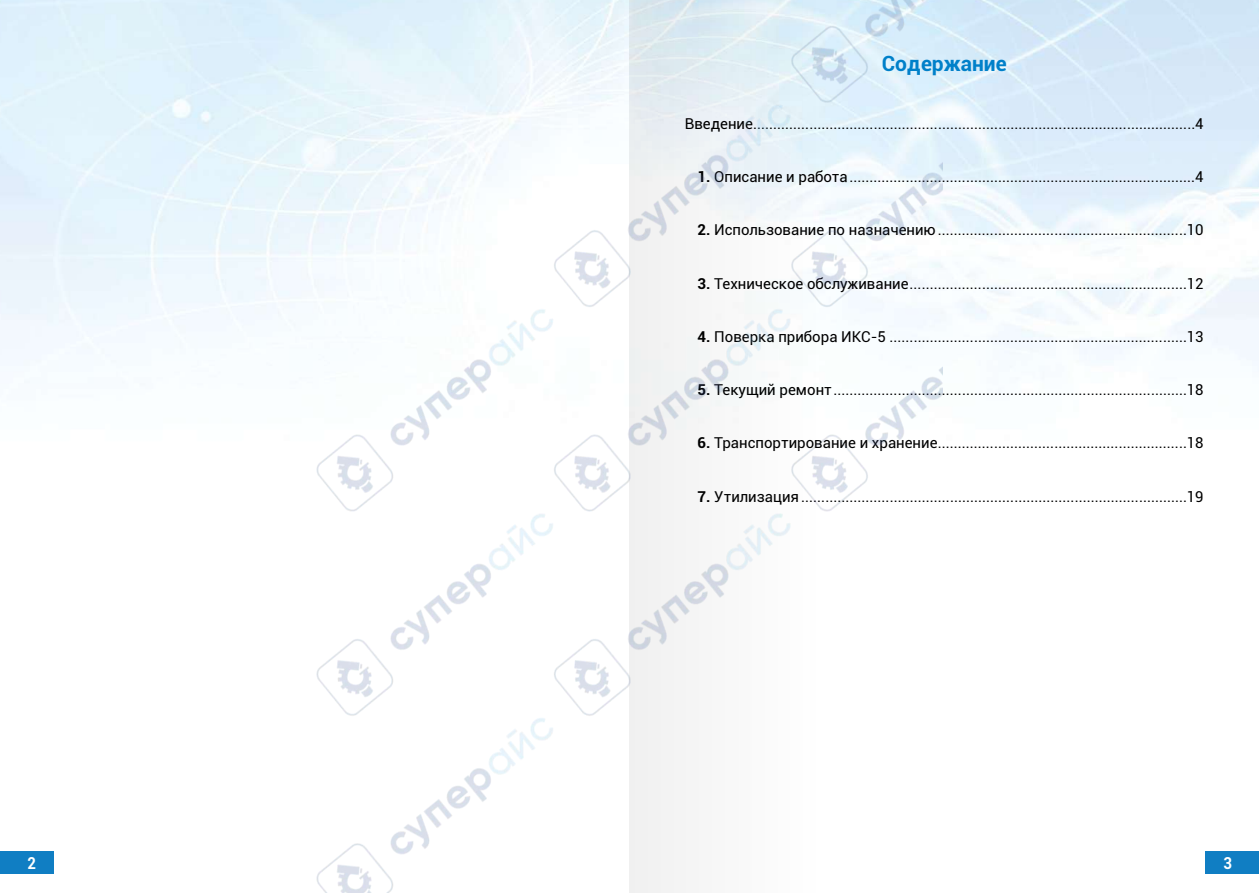
<style>
.page{position:relative;width:1259px;height:893px;background:#fff}
.page>*{position:absolute;margin:0;border:0;box-sizing:border-box;transform-origin:0 0}
.t1{font:700 21px "Roboto";color:#0080c9}
.t2{font:700 16.5px "Roboto";color:#fff;scale:.9 1}
.t3{font:15px "Roboto";color:#000}
.s1{font-weight:700}
</style>
<div class="page">
<img style="left:0;top:0;width:1259px;height:874px">
<div style="left:1205px;top:851px;width:54px;height:22px;background:#107ec3"></div>
<div style="left:0;top:851px;width:54px;height:22px;background:#107ec3"></div>
<img style="left:316px;top:0;width:626px;height:893px">
<h1 class="t1" style="left:881px;top:49px;width:126px">Содержание</h1>
<p class="t3" style="left:685px;top:113px;width:520px">Введение..............................................................................................................4</p>
<p class="t3" style="left:697px;top:166px;width:507px"><span class="s1">1.</span> Описание и работа......................................................................................4</p>
<p class="t3" style="left:697px;top:219px;width:507px"><span class="s1">2.</span> Использование по назначению..............................................................10</p>
<p class="t3" style="left:697px;top:273px;width:507px"><span class="s1">3.</span> Техническое обслуживание.....................................................................12</p>
<p class="t3" style="left:697px;top:326px;width:507px"><span class="s1">4.</span> Поверка прибора ИКС-5 ..........................................................................13</p>
<p class="t3" style="left:697px;top:379px;width:507px"><span class="s1">5.</span> Текущий ремонт........................................................................................18</p>
<p class="t3" style="left:697px;top:433px;width:507px"><span class="s1">6.</span> Транспортирование и хранение..............................................................18</p>
<p class="t3" style="left:697px;top:486px;width:507px"><span class="s1">7.</span> Утилизация................................................................................................19</p>
<p class="t2" style="left:27px;top:851px;width:11px">2</p>
<p class="t2" style="left:1223px;top:851px;width:11px">3</p>
</div>
